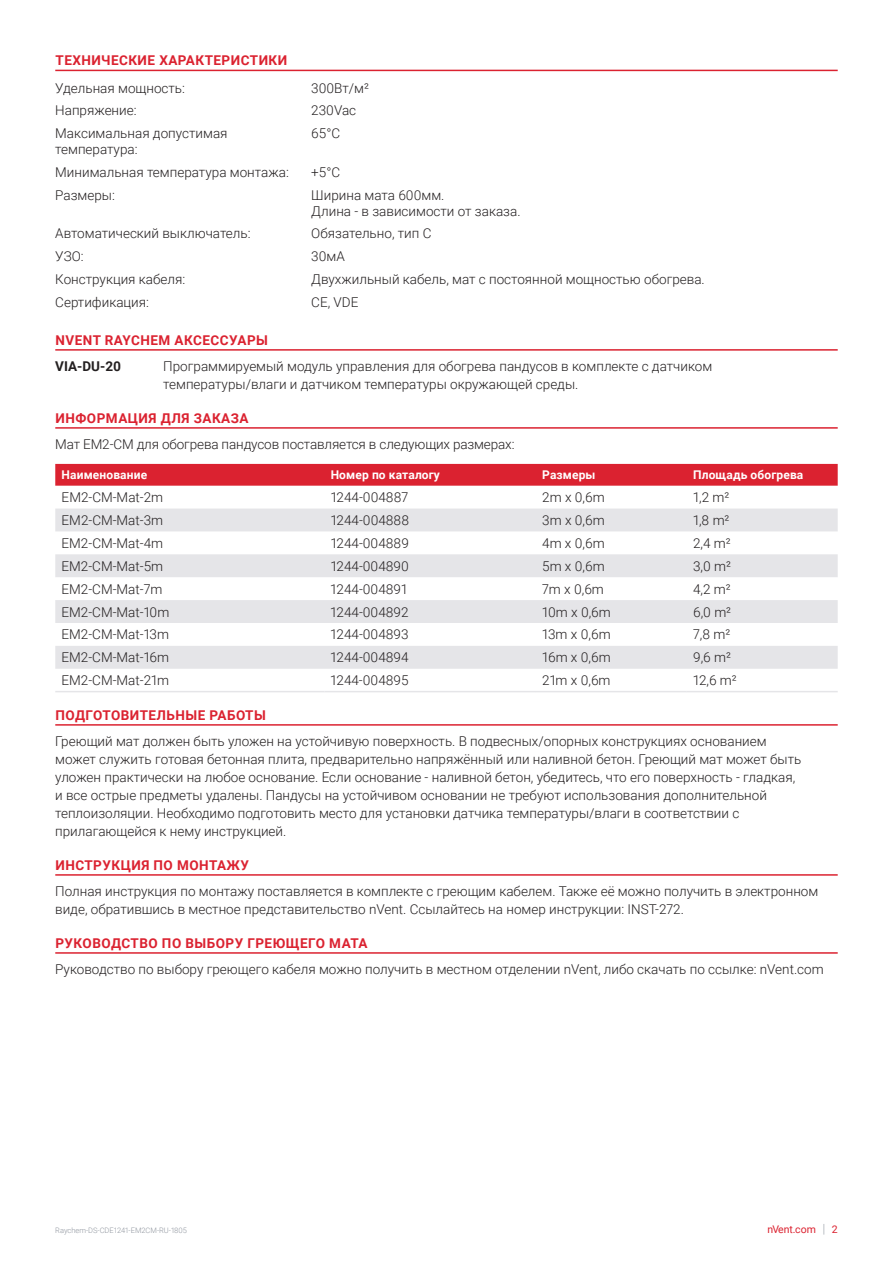
<style>
.page{position:relative;width:893px;height:1263px;background:#fff}
.page>*{position:absolute;margin:0;border:0;box-sizing:border-box;transform-origin:0 0}
.t1{font:300 13.5px/18px "Roboto";color:#231f20}
.t2{font:700 13.5px "Roboto";letter-spacing:.035em;color:#db2230}
.t3{font:700 13.5px "Roboto";color:#231f20}
.t4{font:700 12px "Roboto";letter-spacing:.01em;color:#fff}
.t5{font:10.5px "Roboto";color:#db2230}
.t6{font:300 7.5px "Roboto";color:#8f959e}
.s1{font-weight:300;font-size:12.6px;color:#8f959e}
</style>
<div class="page">
<hr style="left:55px;top:70px;width:783px;height:1px;background:#db2230">
<hr style="left:55px;top:349px;width:783px;height:2px;background:#db2230">
<hr style="left:55px;top:427px;width:783px;height:2px;background:#db2230">
<hr style="left:55px;top:724px;width:783px;height:2px;background:#db2230">
<hr style="left:55px;top:874px;width:783px;height:2px;background:#db2230">
<hr style="left:55px;top:952px;width:783px;height:2px;background:#db2230">
<div style="left:55px;top:464px;width:783px;height:22px;background:#db2230"></div>
<svg style="left:55px;top:508px;width:783px;height:161px;fill:#e5e5e8"></svg>
<hr style="left:55px;top:691px;width:269px;height:1px;background:#e5e5e8">
<hr style="left:324px;top:691px;width:212px;height:1px;background:#e5e5e8">
<hr style="left:536px;top:691px;width:151px;height:1px;background:#e5e5e8">
<hr style="left:687px;top:691px;width:151px;height:1px;background:#e5e5e8">
<p class="t2" style="left:56px;top:51px;width:233px">ТЕХНИЧЕСКИЕ ХАРАКТЕРИСТИКИ</p>
<p class="t1" style="left:55px;top:78px;width:131px">Удельная мощность:</p>
<p class="t1" style="left:311px;top:78px;width:59px">300Вт/м²</p>
<p class="t1" style="left:55px;top:101px;width:83px">Напряжение:</p>
<p class="t1" style="left:311px;top:101px;width:46px">230Vac</p>
<p class="t1" style="left:55px;top:125px;width:174px;line-height:15.8px">Максимальная допустимая температура:</p>
<p class="t1" style="left:311px;top:124px;width:30px">65°C</p>
<p class="t1" style="left:55px;top:163px;width:235px">Минимальная температура монтажа:</p>
<p class="t1" style="left:311px;top:163px;width:30px">+5°C</p>
<p class="t1" style="left:55px;top:186px;width:61px">Размеры:</p>
<p class="t1" style="left:311px;top:187px;width:211px;line-height:15.8px">Ширина мата 600мм.<br>Длина - в зависимости от заказа.</p>
<p class="t1" style="left:55px;top:224px;width:197px">Автоматический выключатель:</p>
<p class="t1" style="left:311px;top:224px;width:122px">Обязательно, тип С</p>
<p class="t1" style="left:55px;top:247px;width:30px">УЗО:</p>
<p class="t1" style="left:311px;top:247px;width:35px">30мА</p>
<p class="t1" style="left:55px;top:270px;width:132px">Конструкция кабеля:</p>
<p class="t1" style="left:311px;top:270px;width:395px">Двухжильный кабель, мат с постоянной мощностью обогрева.</p>
<p class="t1" style="left:55px;top:293px;width:95px">Сертификация:</p>
<p class="t1" style="left:311px;top:293px;width:49px">CE, VDE</p>
<p class="t2" style="left:55px;top:331px;width:214px">NVENT RAYCHEM АКСЕССУАРЫ</p>
<p class="t3" style="left:55px;top:357px;width:67px">VIA-DU-20</p>
<p class="t1" style="left:163px;top:357px;width:550px">Программируемый модуль управления для обогрева пандусов в комплекте с датчиком температуры/влаги и датчиком температуры окружающей среды.</p>
<p class="t2" style="left:55px;top:409px;width:195px">ИНФОРМАЦИЯ ДЛЯ ЗАКАЗА</p>
<p class="t1" style="left:55px;top:435px;width:461px">Мат EM2-CM для обогрева пандусов поставляется в следующих размерах:</p>
<p class="t4" style="left:62px;top:467px;width:87px">Наименование</p>
<p class="t4" style="left:331px;top:467px;width:111px">Номер по каталогу</p>
<p class="t4" style="left:542px;top:467px;width:55px">Размеры</p>
<p class="t4" style="left:693px;top:467px;width:112px">Площадь обогрева</p>
<p class="t1" style="left:62px;top:488px;width:103px">EM2-CM-Mat-2m</p>
<p class="t1" style="left:331px;top:488px;width:79px">1244-004887</p>
<p class="t1" style="left:542px;top:488px;width:64px">2m x 0,6m</p>
<p class="t1" style="left:693px;top:488px;width:38px">1,2 m²</p>
<p class="t1" style="left:62px;top:511px;width:103px">EM2-CM-Mat-3m</p>
<p class="t1" style="left:331px;top:511px;width:80px">1244-004888</p>
<p class="t1" style="left:542px;top:511px;width:64px">3m x 0,6m</p>
<p class="t1" style="left:693px;top:511px;width:38px">1,8 m²</p>
<p class="t1" style="left:62px;top:534px;width:103px">EM2-CM-Mat-4m</p>
<p class="t1" style="left:331px;top:534px;width:80px">1244-004889</p>
<p class="t1" style="left:542px;top:534px;width:64px">4m x 0,6m</p>
<p class="t1" style="left:693px;top:534px;width:39px">2,4 m²</p>
<p class="t1" style="left:62px;top:556px;width:103px">EM2-CM-Mat-5m</p>
<p class="t1" style="left:331px;top:556px;width:80px">1244-004890</p>
<p class="t1" style="left:542px;top:556px;width:64px">5m x 0,6m</p>
<p class="t1" style="left:693px;top:556px;width:39px">3,0 m²</p>
<p class="t1" style="left:62px;top:579px;width:102px">EM2-CM-Mat-7m</p>
<p class="t1" style="left:331px;top:579px;width:78px">1244-004891</p>
<p class="t1" style="left:542px;top:579px;width:63px">7m x 0,6m</p>
<p class="t1" style="left:693px;top:579px;width:39px">4,2 m²</p>
<p class="t1" style="left:62px;top:602px;width:109px">EM2-CM-Mat-10m</p>
<p class="t1" style="left:331px;top:602px;width:80px">1244-004892</p>
<p class="t1" style="left:542px;top:602px;width:70px">10m x 0,6m</p>
<p class="t1" style="left:693px;top:602px;width:40px">6,0 m²</p>
<p class="t1" style="left:62px;top:625px;width:109px">EM2-CM-Mat-13m</p>
<p class="t1" style="left:331px;top:625px;width:80px">1244-004893</p>
<p class="t1" style="left:542px;top:625px;width:70px">13m x 0,6m</p>
<p class="t1" style="left:693px;top:625px;width:39px">7,8 m²</p>
<p class="t1" style="left:62px;top:648px;width:109px">EM2-CM-Mat-16m</p>
<p class="t1" style="left:331px;top:648px;width:80px">1244-004894</p>
<p class="t1" style="left:542px;top:648px;width:70px">16m x 0,6m</p>
<p class="t1" style="left:693px;top:648px;width:39px">9,6 m²</p>
<p class="t1" style="left:62px;top:671px;width:109px">EM2-CM-Mat-21m</p>
<p class="t1" style="left:331px;top:671px;width:80px">1244-004895</p>
<p class="t1" style="left:542px;top:671px;width:70px">21m x 0,6m</p>
<p class="t1" style="left:693px;top:671px;width:45px">12,6 m²</p>
<p class="t2" style="left:55px;top:706px;width:212px">ПОДГОТОВИТЕЛЬНЫЕ РАБОТЫ</p>
<p class="t1" style="left:55px;top:732px;width:748px">Греющий мат должен быть уложен на устойчивую поверхность. В подвесных/опорных конструкциях основанием может служить готовая бетонная плита, предварительно напряжённый или наливной бетон. Греющий мат может быть уложен практически на любое основание. Если основание - наливной бетон, убедитесь, что его поверхность - гладкая, и все острые предметы удалены. Пандусы на устойчивом основании не требуют использования дополнительной теплоизоляции. Необходимо подготовить место для установки датчика температуры/влаги в соответствии с прилагающейся к нему инструкцией.</p>
<p class="t2" style="left:55px;top:856px;width:195px">ИНСТРУКЦИЯ ПО МОНТАЖУ</p>
<p class="t1" style="left:55px;top:882px;width:765px">Полная инструкция по монтажу поставляется в комплекте с греющим кабелем. Также её можно получить в электронном виде, обратившись в местное представительство nVent. Ссылайтесь на номер инструкции: INST-272.</p>
<p class="t2" style="left:55px;top:934px;width:314px">РУКОВОДСТВО ПО ВЫБОРУ ГРЕЮЩЕГО МАТА</p>
<p class="t1" style="left:55px;top:960px;width:770px">Руководство по выбору греющего кабеля можно получить в местном отделении nVent, либо скачать по ссылке: nVent.com</p>
<p class="t6" style="left:55px;top:1225px;width:133px">Raychem-DS-CDE1241-EM2CM-RU-1805</p>
<p class="t5" style="left:767px;top:1222px;width:72px">nVent.com <span class="s1">|</span> 2</p>
</div>
